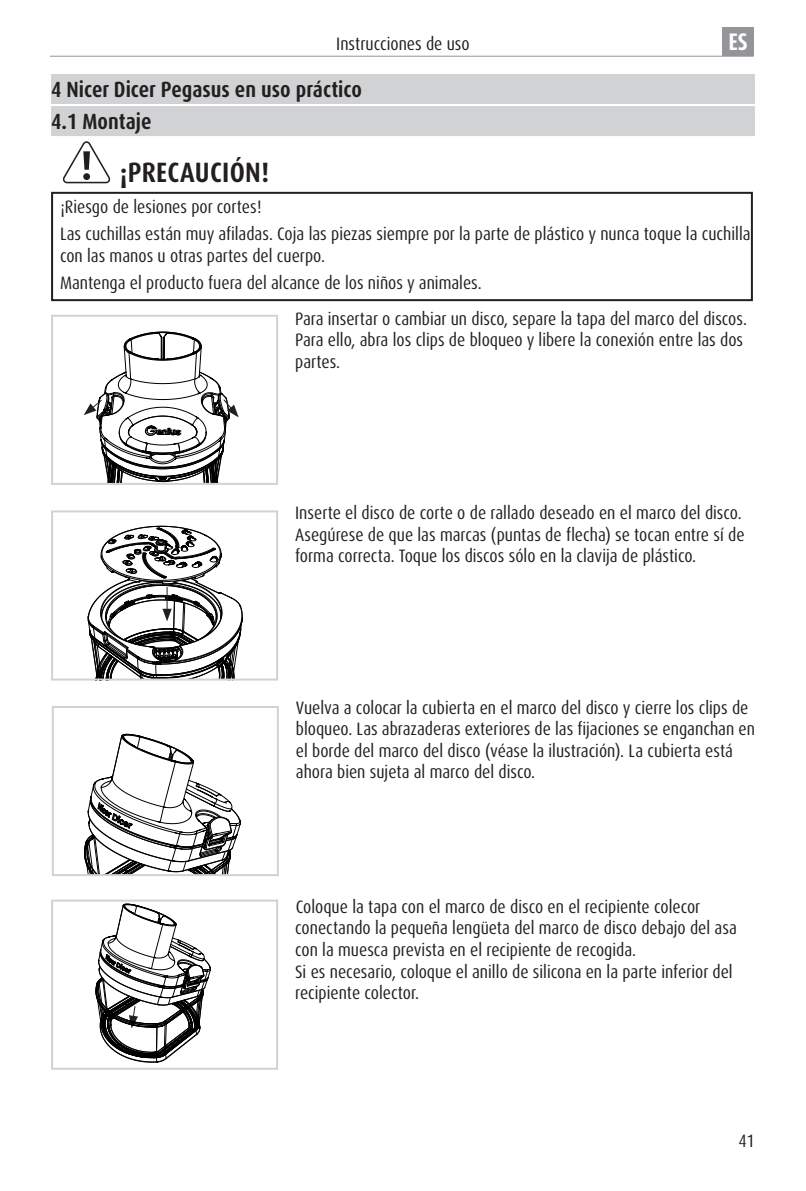
<style>
.page{position:relative;width:806px;height:1191px;background:#fff}
.page>*{position:absolute;margin:0;border:0;box-sizing:border-box;transform-origin:0 0}
.t1{font:700 condensed 28px "Dax Pro";letter-spacing:.01em;color:#231f20}
.t2{font:700 condensed 24px "Dax Pro";color:#fff}
.t3{font:700 condensed 22px/32px "Dax Pro";color:#231f20}
.t4{font:condensed 18px/21.6px "Dax Pro";color:#231f20}
</style>
<div class="page">
<hr style="left:50px;top:56px;width:703px;height:1px;background:#939598">
<div style="left:722px;top:27px;width:31px;height:29px;background:#939598"></div>
<div style="left:51px;top:74px;width:703px;height:30px;background:#d1d2d4"></div>
<div style="left:51px;top:106px;width:703px;height:30px;background:#d1d2d4"></div>
<svg style="left:63px;top:141px;width:48px;height:43px"></svg>
<div style="left:51px;top:192px;width:701px;height:109px;border:2px solid #231f20"></div>
<div style="left:51px;top:315px;width:227px;height:170px;border:2px solid #d1d2d4"></div>
<div style="left:51px;top:510px;width:227px;height:170px;border:2px solid #d1d2d4"></div>
<svg style="left:96px;top:904px;width:115px;height:158px"></svg>
<div style="left:51px;top:899px;width:227px;height:170px;border:2px solid #d1d2d4"></div>
<svg style="left:84px;top:734px;width:157px;height:139px"></svg>
<div style="left:52px;top:706px;width:227px;height:170px;border:2px solid #d1d2d4"></div>
<svg style="left:84px;top:332px;width:154px;height:153px"></svg>
<svg style="left:88px;top:526px;width:154px;height:155px"></svg>
<p class="t4" style="left:336px;top:33px;width:135px">Instrucciones de uso</p>
<h2 class="t2" style="left:728px;top:26px;width:21px">ES</h2>
<p class="t3" style="left:51px;top:73px;width:312px">4 Nicer Dicer Pegasus en uso práctico<br>4.1 Montaje</p>
<h1 class="t1" style="left:119px;top:154px;width:151px">¡PRECAUCIÓN!</h1>
<p class="t4" style="left:60px;top:193px;width:691px;line-height:27.2px">¡Riesgo de lesiones por cortes!<br>Las cuchillas están muy afiladas. Coja las piezas siempre por la parte de plástico y nunca toque la cuchilla</p>
<p class="t4" style="left:60px;top:242px;width:423px;line-height:27.2px">con las manos u otras partes del cuerpo.<br>Mantenga el producto fuera del alcance de los niños y animales.</p>
<p class="t4" style="left:295px;top:308px;width:453px">Para insertar o cambiar un disco, separe la tapa del marco del discos.<br>Para ello, abra los clips de bloqueo y libere la conexión entre las dos partes.</p>
<p class="t4" style="left:295px;top:502px;width:450px">Inserte el disco de corte o de rallado deseado en el marco del disco.<br>Asegúrese de que las marcas (puntas de flecha) se tocan entre sí de forma correcta. Toque los discos sólo en la clavija de plástico.</p>
<p class="t4" style="left:296px;top:696px;width:460px">Vuelva a colocar la cubierta en el marco del disco y cierre los clips de bloqueo. Las abrazaderas exteriores de las fijaciones se enganchan en el borde del marco del disco (véase la ilustración). La cubierta está ahora bien sujeta al marco del disco.</p>
<p class="t4" style="left:295px;top:896px;width:443px">Coloque la tapa con el marco de disco en el recipiente colecor conectando la pequeña lengüeta del marco de disco debajo del asa con la muesca prevista en el recipiente de recogida.<br>Si es necesario, coloque el anillo de silicona en la parte inferior del recipiente colector.</p>
<p class="t4" style="left:738px;top:1130px;width:18px">41</p>
</div>
